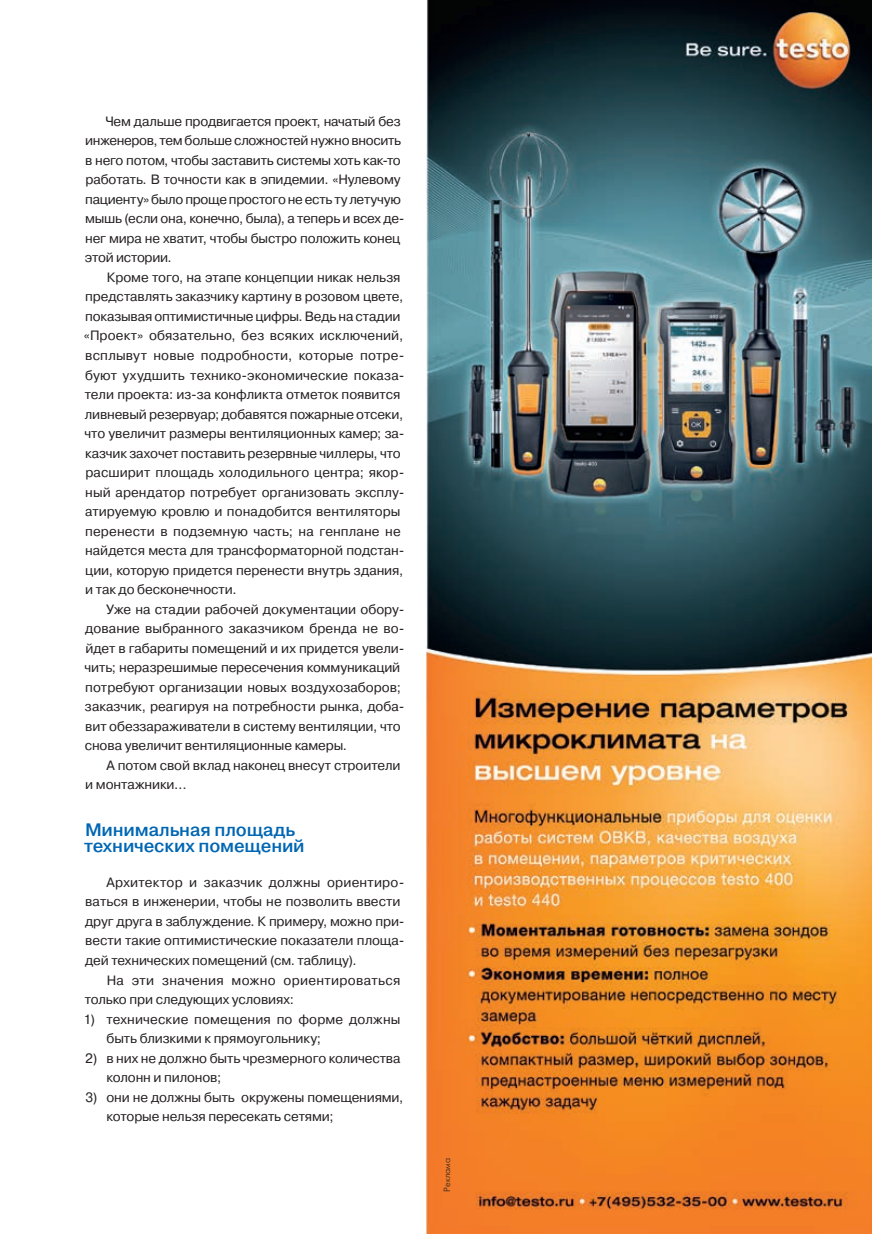
<style>
.page{position:relative;width:872px;height:1234px;background:#fff}
.page>*{position:absolute;margin:0;border:0;box-sizing:border-box;transform-origin:0 0}
.t1{font:500 18px/16.5px "Pragmatica";letter-spacing:-.01em;color:#0166b3}
.t2{font:13.5px/19.5px "Pragmatica";letter-spacing:-.005em;color:#231f20}
.t3{font:13.5px/19.5px "Pragmatica";letter-spacing:.02em;color:#231f20}
.t4{font:300 9px "Futura Futuris";letter-spacing:.02em;color:#231f20}
</style>
<div class="page">
<img style="left:426px;top:0;width:446px;height:1233px">
<p class="t2" style="left:85px;top:112px;width:321px;text-indent:21px">Чем дальше продвигается проект, начатый без инженеров, тем больше сложностей нужно вносить в него потом, чтобы заставить системы хоть как-то работать. В точности как в эпидемии. «Нулевому пациенту» было проще простого не есть ту летучую мышь (если она, конечно, была), а теперь и всех де&shy;нег мира не хватит, чтобы быстро положить конец этой истории.</p>
<p class="t2" style="left:84px;top:268px;width:322px;text-indent:23px">Кроме того, на этапе концепции никак нельзя представлять заказчику картину в розовом цвете, показывая оптимистичные цифры. Ведь на стадии «Проект» обязательно, без всяких исключений, всплывут новые подробности, которые потре&shy;буют ухудшить технико-экономические показа&shy;тели проекта: из-за конфликта отметок появится ливневый резервуар; добавятся пожарные отсеки, что увеличит размеры вентиляционных камер; за&shy;казчик захочет поставить резервные чиллеры, что расширит площадь холодильного центра; якор&shy;ный арендатор потребует организовать эксплу&shy;атируемую кровлю и понадобится вентиляторы перенести в подземную часть; на генплане не найдется места для трансформаторной подстан&shy;ции, которую придется перенести внутрь здания, и так до бесконечности.</p>
<p class="t2" style="left:85px;top:599px;width:321px;text-indent:22px">Уже на стадии рабочей документации обору&shy;дование выбранного заказчиком бренда не во&shy;йдет в габариты помещений и их придется увели&shy;чить; неразрешимые пересечения коммуникаций потребуют организации новых воздухозаборов; заказчик, реагируя на потребности рынка, доба&shy;вит обеззараживатели в систему вентиляции, что снова увеличит вентиляционные камеры.</p>
<p class="t2" style="left:85px;top:755px;width:317px;text-indent:21px">А потом свой вклад наконец внесут строители и монтажники…</p>
<h1 class="t1" style="left:84px;top:820px;width:222px">Минимальная площадь технических помещений</h1>
<p class="t2" style="left:85px;top:872px;width:321px;text-indent:21px">Архитектор и заказчик должны ориентиро&shy;ваться в инженерии, чтобы не позволить ввести друг друга в заблуждение. К примеру, можно при&shy;вести такие оптимистические показатели площа&shy;дей технических помещений (см. таблицу).</p>
<p class="t3" style="left:85px;top:970px;width:317px;text-indent:22px">На эти значения можно ориентироваться только при следующих условиях:</p>
<p class="t2" style="left:106px;top:1009px;width:295px;text-indent:-23px">1) технические помещения по форме должны быть близкими к прямоугольнику;</p>
<p class="t2" style="left:107px;top:1048px;width:295px;text-indent:-21px">2) в них не должно быть чрезмерного количества колонн и пилонов;</p>
<p class="t2" style="left:107px;top:1087px;width:298px;text-indent:-21px">3) они не должны быть окружены помещениями, которые нельзя пересекать сетями;</p>
<p class="t4" style="left:442px;top:1191px;width:36px;rotate:-90deg">Реклама</p>
</div>
